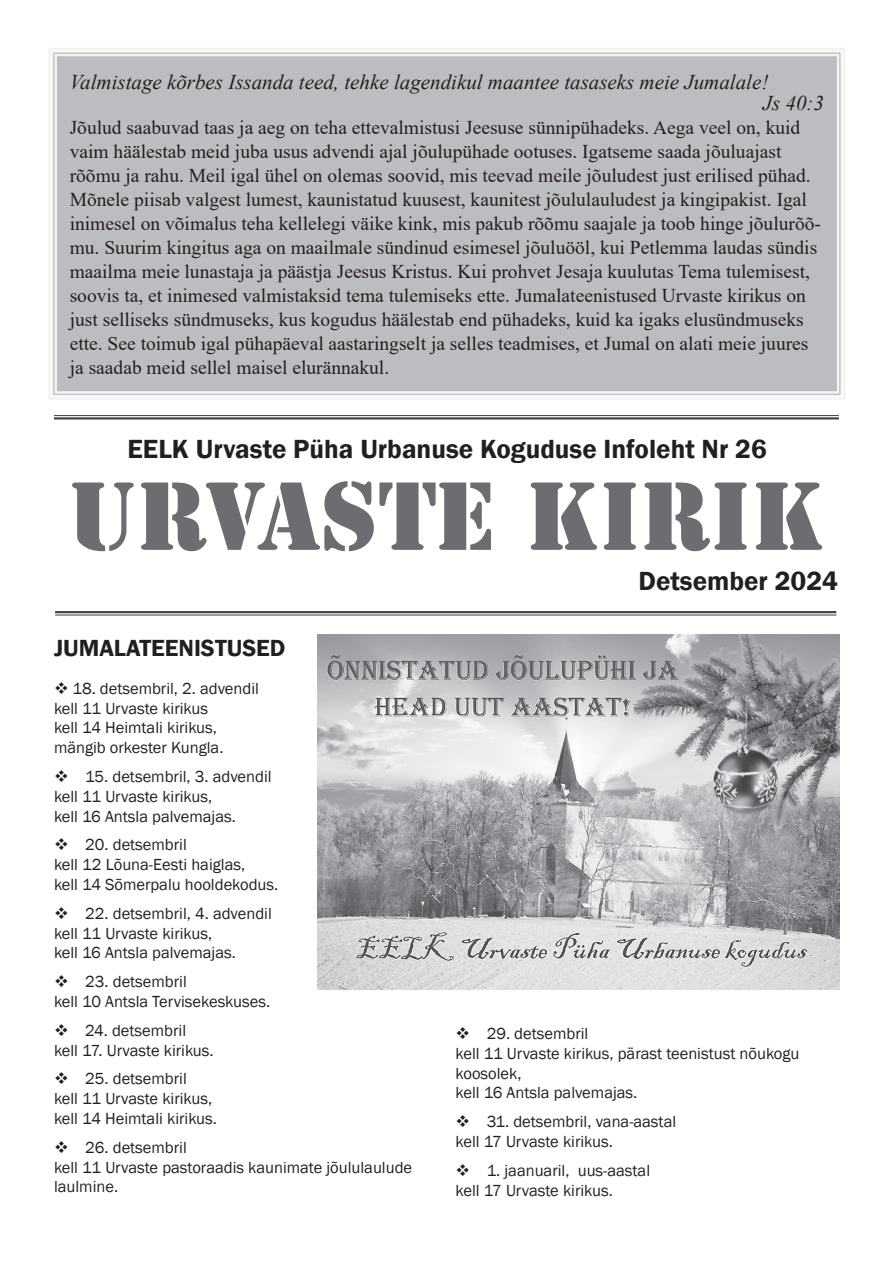
<style>
.page{position:relative;width:893px;height:1263px;background:#fff}
.page>*{position:absolute;margin:0;border:0;box-sizing:border-box;transform-origin:0 0}
.t1{font:90px "Stencil Std";color:#6c6d70}
.t2{font:600 27px "Franklin Gothic";color:#231f20}
.t3{font:600 24px "Franklin Gothic";color:#231f20}
.t4{font:italic 21px/21px "Times New Roman";color:#231f20}
.t5{font:19.5px/24px "Times New Roman";color:#231f20}
.t6{font:16.5px/19.8px "Franklin Gothic";color:#231f20}
</style>
<div class="page">
<div style="left:49px;top:48px;width:796px;height:351px;background:#bcbdc0"></div>
<div style="left:55px;top:54px;width:784px;height:340px;border:2px solid #f2f3f4"></div>
<hr style="left:54px;top:415px;width:785px;height:1px;background:#3e3e3f">
<hr style="left:54px;top:417px;width:785px;height:2px;background:#3e3e3f">
<hr style="left:55px;top:611px;width:781px;height:2px;background:#3e3e3f">
<hr style="left:55px;top:615px;width:781px;height:1px;background:#3e3e3f">
<img style="left:318px;top:634px;width:521px;height:355px">
<p class="t4" style="left:763px;top:70px;width:63px;text-indent:-693px">Valmistage kõrbes Issanda teed, tehke lagendikul maantee tasaseks meie Jumalale!<br>Js 40:3</p>
<p class="t5" style="left:70px;top:114px;width:753px">Jõulud saabuvad taas ja aeg on teha ettevalmistusi Jeesuse sünnipühadeks. Aega veel on, kuid vaim häälestab meid juba usus advendi ajal jõulupühade ootuses. Igatseme saada jõuluajast rõõmu ja rahu. Meil igal ühel on olemas soovid, mis teevad meile jõuludest just erilised pühad.<br>Mõnele piisab valgest lumest, kaunistatud kuusest, kaunitest jõululauludest ja kingipakist. Igal inimesel on võimalus teha kellelegi väike kink, mis pakub rõõmu saajale ja toob hinge jõulurõõ&shy;mu. Suurim kingitus aga on maailmale sündinud esimesel jõuluööl, kui Petlemma laudas sündis maailma meie lunastaja ja päästja Jeesus Kristus. Kui prohvet Jesaja kuulutas Tema tulemisest, soovis ta, et inimesed valmistaksid tema tulemiseks ette. Jumalateenistused Urvaste kirikus on just selliseks sündmuseks, kus kogudus häälestab end pühadeks, kuid ka igaks elusündmuseks ette. See toimub igal pühapäeval aastaringselt ja selles teadmises, et Jumal on alati meie juures ja saadab meid sellel maisel elurännakul.</p>
<h2 class="t2" style="left:128px;top:432px;width:641px">EELK Urvaste Püha Urbanuse Koguduse Infoleht Nr 26</h2>
<h1 class="t1" style="left:68px;top:458px;width:758px">URVASTE KIRIK</h1>
<h2 class="t2" style="left:638px;top:565px;width:201px">Detsember 2024</h2>
<p class="t3" style="left:54px;top:633px;width:233px">JUMALATEENISTUSED</p>
<p class="t6" style="left:54px;top:679px;width:206px">❖ 18. detsembril, 2. advendil kell 11 Urvaste kirikus<br>kell 14 Heimtali kirikus, mängib orkester Kungla.</p>
<p class="t6" style="left:54px;top:767px;width:219px">❖ 15. detsembril, 3. advendil kell 11 Urvaste kirikus,<br>kell 16 Antsla palvemajas.</p>
<p class="t6" style="left:54px;top:835px;width:226px">❖ 20. detsembril<br>kell 12 Lõuna-Eesti haiglas,<br>kell 14 Sõmerpalu hooldekodus.</p>
<p class="t6" style="left:54px;top:904px;width:219px">❖ 22. detsembril, 4. advendil kell 11 Urvaste kirikus,<br>kell 16 Antsla palvemajas.</p>
<p class="t6" style="left:54px;top:972px;width:218px">❖ 23. detsembril<br>kell 10 Antsla Tervisekeskuses.</p>
<p class="t6" style="left:54px;top:1021px;width:161px">❖ 24. detsembril kell 17. Urvaste kirikus.</p>
<p class="t6" style="left:54px;top:1069px;width:164px">❖ 25. detsembril<br>kell 11 Urvaste kirikus, kell 14 Heimtali kirikus.</p>
<p class="t6" style="left:54px;top:1138px;width:360px">❖ 26. detsembril<br>kell 11 Urvaste pastoraadis kaunimate jõululaulude laulmine.</p>
<p class="t6" style="left:455px;top:1024px;width:346px">❖ 29. detsembril<br>kell 11 Urvaste kirikus, pärast teenistust nõukogu koosolek,<br>kell 16 Antsla palvemajas.</p>
<p class="t6" style="left:455px;top:1112px;width:222px">❖ 31. detsembril, vana-aastal kell 17 Urvaste kirikus.</p>
<p class="t6" style="left:455px;top:1161px;width:196px">❖ 1. jaanuaril, uus-aastal kell 17 Urvaste kirikus.</p>
</div>
